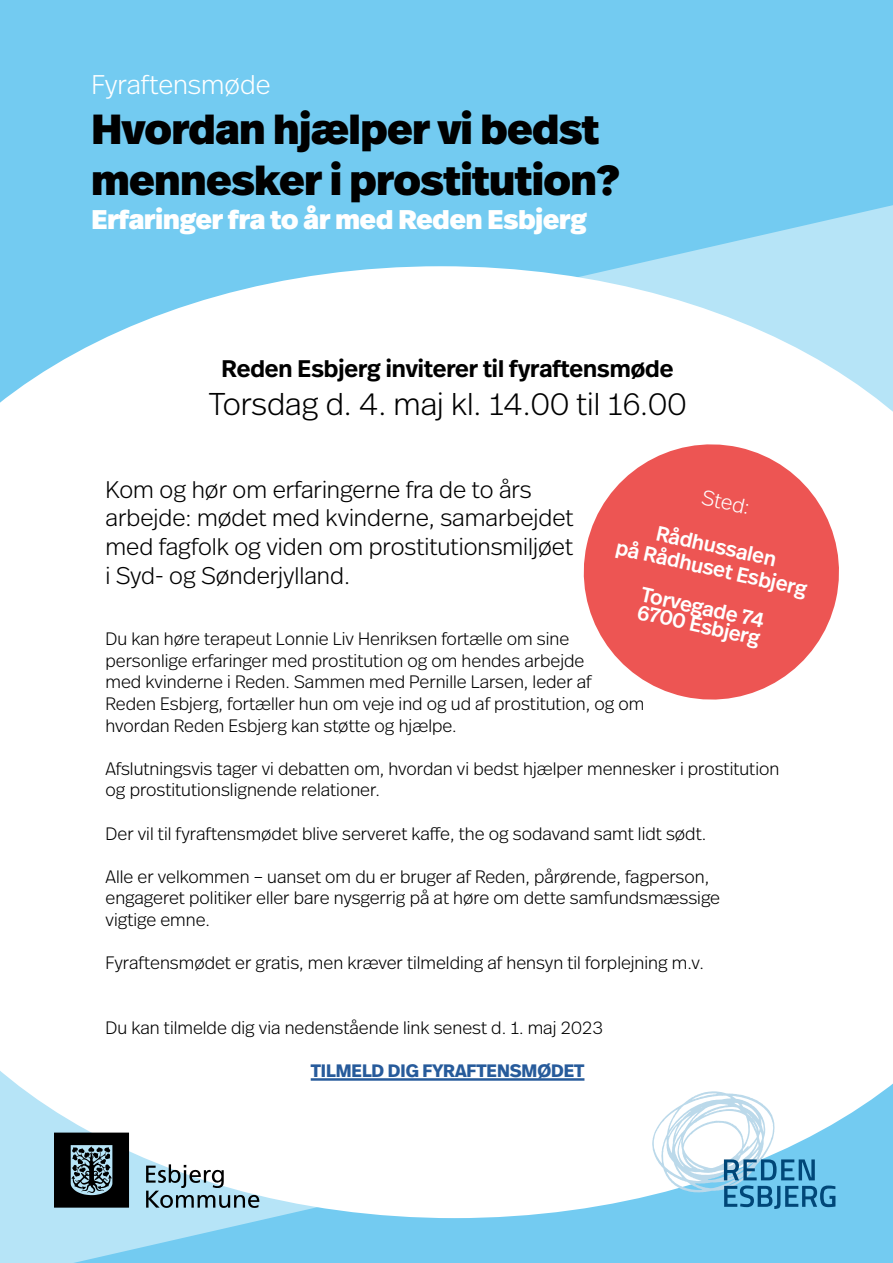
<style>
.page{position:relative;width:893px;height:1263px;background:#fff}
.page>*{position:absolute;margin:0;border:0;box-sizing:border-box;transform-origin:0 0}
.t1{font:900 42px/50.4px "Real Head Pro";color:#000}
.t2{font:300 31.5px "Real Head Pro";color:#000}
.t3{font:900 27px "Real Head Pro";color:#fff}
.t4{font:300 27px "Real Head Pro";color:#fff}
.t5{font:300 24px/28.8px "Real Head Pro";color:#000}
.t6{font:600 24px "Real Head Pro";color:#000}
.t7{font:500 21px/22.5px "Real Head Pro";color:#fff;text-align:center}
.t8{font:300 21px "Real Head Pro";color:#fff}
.t9{font:300 18px/21.6px "Real Head Pro";color:#000}
.t10{font:700 18px "Real Head Pro";color:#275b9b}
</style>
<div class="page">
<div style="left:0;top:0;width:893px;height:266px;background:#73cbf1"></div>
<svg style="left:0;top:266px;width:893px;height:146px"></svg>
<svg style="left:73px;top:1218px;width:820px;height:45px;background:#7bcef1"></svg>
<svg style="left:0;top:1071px;width:893px;height:147px"></svg>
<hr style="left:311px;top:1078px;width:273px;height:3px;background:#275b9b">
<svg style="left:652px;top:1091px;width:183px;height:118px"></svg>
<svg style="left:54px;top:1132px;width:75px;height:75px;background:#263034"></svg>
<svg style="left:146px;top:1164px;width:113px;height:44px"></svg>
<svg style="left:583px;top:444px;width:256px;height:256px;fill:#ed5553"></svg>
<h3 class="t4" style="left:91px;top:65px;width:181px">Fyraftensmøde</h3>
<h1 class="t1" style="left:91px;top:103px;width:530px">Hvordan hjælper vi bedst mennesker i prostitution?</h1>
<h3 class="t3" style="left:91px;top:199px;width:497px">Erfaringer fra to år med Reden Esbjerg</h3>
<h3 class="t6" style="left:222px;top:351px;width:453px">Reden Esbjerg inviterer til fyraftensmøde</h3>
<h2 class="t2" style="left:208px;top:382px;width:480px">Torsdag d. 4. maj kl. 14.00 til 16.00</h2>
<h3 class="t5" style="left:106px;top:474px;width:470px">Kom og hør om erfaringerne fra de to års arbejde: mødet med kvinderne, samarbejdet med fagfolk og viden om prostitutionsmiljøet i Syd- og Sønderjylland.</h3>
<p class="t8" style="left:706px;top:482px;width:50px;rotate:13deg">Sted:</p>
<p class="t7" style="left:624px;top:512px;width:196px;rotate:13deg">Rådhussalen<br>på Rådhuset Esbjerg</p>
<p class="t7" style="left:644px;top:584px;width:127px;line-height:17.9px;text-align:left;rotate:13deg">Torvegade 74<br>6700 Esbjerg</p>
<p class="t9" style="left:106px;top:627px;width:540px">Du kan høre terapeut Lonnie Liv Henriksen fortælle om sine personlige erfaringer med prostitution og om hendes arbejde<br>med kvinderne i Reden. Sammen med Pernille Larsen, leder af Reden Esbjerg, fortæller hun om veje ind og ud af prostitution, og om hvordan Reden Esbjerg kan støtte og hjælpe.</p>
<p class="t9" style="left:106px;top:757px;width:675px">Afslutningsvis tager vi debatten om, hvordan vi bedst hjælper mennesker i prostitution og prostitutionslignende relationer.</p>
<p class="t9" style="left:106px;top:822px;width:602px">Der vil til fyraftensmødet blive serveret kaffe, the og sodavand samt lidt sødt.</p>
<p class="t9" style="left:106px;top:865px;width:616px">Alle er velkommen – uanset om du er bruger af Reden, pårørende, fagperson, engageret politiker eller bare nysgerrig på at høre om dette samfundsmæssige vigtige emne.</p>
<p class="t9" style="left:106px;top:951px;width:600px">Fyraftensmødet er gratis, men kræver tilmelding af hensyn til forplejning m.v.</p>
<p class="t9" style="left:106px;top:1016px;width:499px">Du kan tilmelde dig via nedenstående link senest d. 1. maj 2023</p>
<p class="t10" style="left:311px;top:1058px;width:275px">TILMELD DIG FYRAFTENSMØDET</p>
</div>
